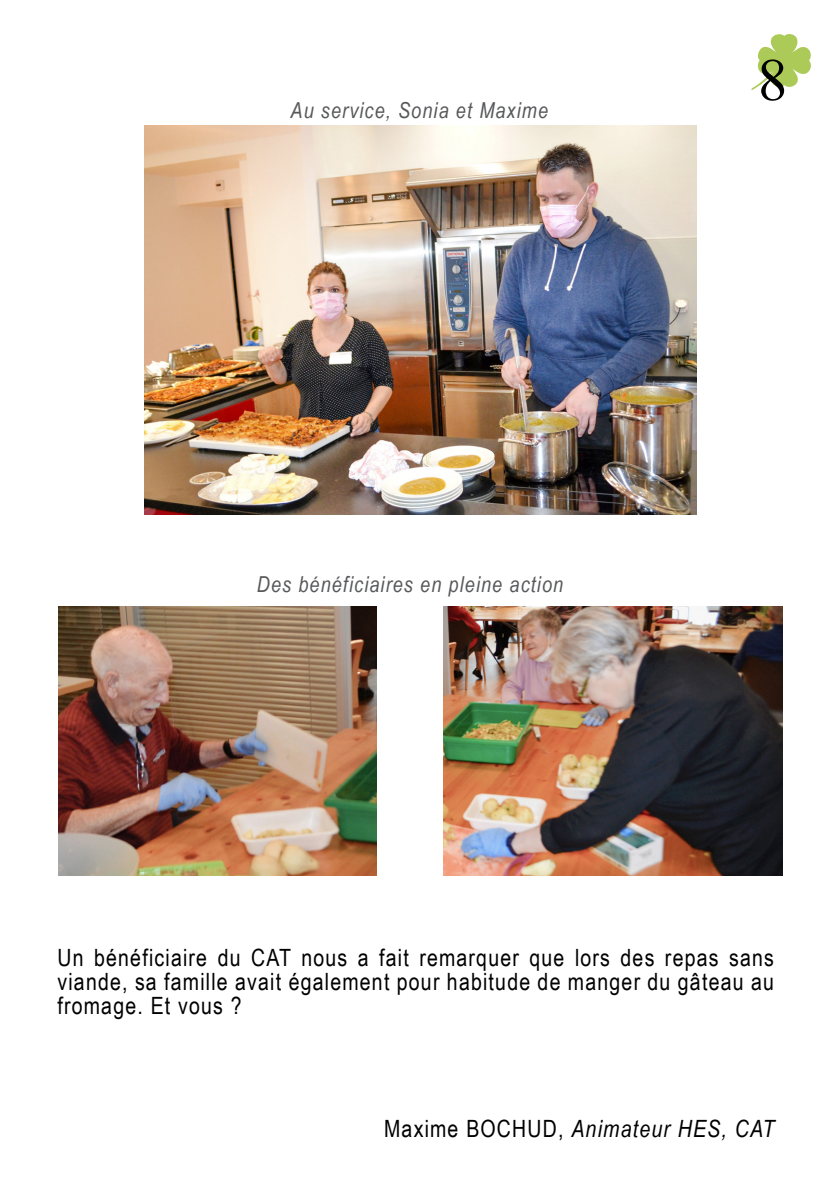
<style>
.page{position:relative;width:840px;height:1191px;background:#fff}
.page>*{position:absolute;margin:0;border:0;box-sizing:border-box;transform-origin:0 0}
.t1{font:60px "Times New Roman";color:#000}
.t2{font:23.8px/24px "Arial Narrow";letter-spacing:.05em;color:#000001;text-align:justify}
.t3{font:italic 23.8px "Arial Narrow";letter-spacing:.05em;color:#000001}
.t4{font:italic 22px "Arial Narrow";letter-spacing:.05em;color:#57585a}
.s1{font-style:normal}
</style>
<div class="page">
<img style="left:145px;top:126px;width:551px;height:388px">
<img style="left:59px;top:607px;width:317px;height:269px">
<img style="left:443px;top:607px;width:339px;height:269px">
<svg style="left:751px;top:34px;width:60px;height:56px"></svg>
<p class="t4" style="left:290px;top:94px;width:259px">Au service, Sonia et Maxime</p>
<p class="t4" style="left:257px;top:569px;width:308px">Des bénéficiaires en pleine action</p>
<p class="t1" style="left:757px;top:38px;width:31px">8</p>
<p class="t2" style="left:57px;top:944px;width:717px">Un bénéficiaire du CAT nous a fait remarquer que lors des repas sans viande, sa famille avait également pour habitude de manger du gâteau au fromage. Et vous ?</p>
<p class="t3" style="left:384px;top:1111px;width:391px"><span class="s1">Maxime BOCHUD,</span> Animateur HES, CAT</p>
</div>
